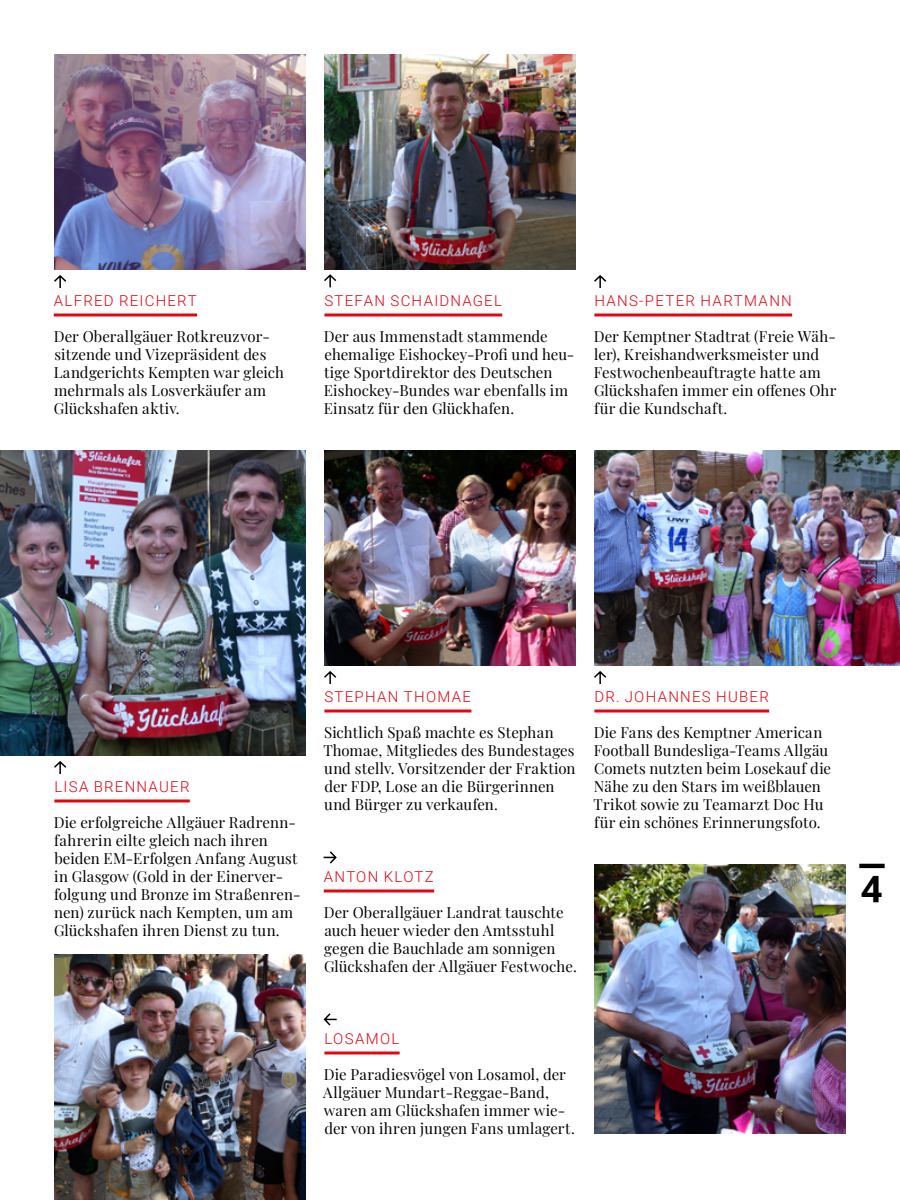
<style>
.page{position:relative;width:900px;height:1200px;background:#fff}
.page>*{position:absolute;margin:0;border:0;box-sizing:border-box;transform-origin:0 0}
.t1{font:700 37.5px "Roboto";color:#000}
.t2{font:15px/18px "Playfair Display";letter-spacing:.005em;color:#000}
.t3{font:300 15px "Roboto";letter-spacing:.085em;color:#e30613}
</style>
<div class="page">
<img style="left:594px;top:450px;width:306px;height:216px">
<img style="left:0;top:450px;width:306px;height:306px">
<img style="left:324px;top:54px;width:252px;height:216px">
<img style="left:594px;top:864px;width:252px;height:270px">
<img style="left:54px;top:954px;width:252px;height:246px">
<img style="left:324px;top:450px;width:252px;height:216px">
<img style="left:54px;top:54px;width:252px;height:216px">
<hr style="left:324px;top:1052px;width:76px;height:2px;background:#e30613">
<hr style="left:594px;top:314px;width:198px;height:2px;background:#e30613">
<hr style="left:594px;top:710px;width:175px;height:2px;background:#e30613">
<hr style="left:54px;top:800px;width:136px;height:2px;background:#e30613">
<hr style="left:324px;top:710px;width:147px;height:2px;background:#e30613">
<hr style="left:54px;top:314px;width:143px;height:2px;background:#e30613">
<hr style="left:324px;top:890px;width:110px;height:2px;background:#e30613">
<hr style="left:324px;top:314px;width:178px;height:2px;background:#e30613">
<svg style="left:323px;top:1013px;width:14px;height:13px"></svg>
<svg style="left:594px;top:275px;width:13px;height:13px"></svg>
<svg style="left:594px;top:671px;width:13px;height:13px"></svg>
<svg style="left:54px;top:761px;width:13px;height:13px"></svg>
<svg style="left:324px;top:671px;width:13px;height:13px"></svg>
<svg style="left:54px;top:275px;width:13px;height:13px"></svg>
<svg style="left:323px;top:851px;width:14px;height:13px"></svg>
<svg style="left:324px;top:274px;width:13px;height:14px"></svg>
<p class="t3" style="left:54px;top:290px;width:145px">ALFRED REICHERT</p>
<p class="t2" style="left:54px;top:326px;width:232px">Der Oberallgäuer Rotkreuzvor&shy;sitzende und Vizepräsident des<br>Landgerichts Kempten war gleich mehrmals als Losverkäufer am<br>Glückshafen aktiv.</p>
<p class="t3" style="left:324px;top:290px;width:179px">STEFAN SCHAIDNAGEL</p>
<p class="t2" style="left:324px;top:326px;width:252px">Der aus Immenstadt stammende ehemalige Eishockey-Profi und heu&shy;tige Sportdirektor des Deutschen<br>Eishockey-Bundes war ebenfalls im<br>Einsatz für den Glückhafen.</p>
<p class="t3" style="left:594px;top:290px;width:199px">HANS-PETER HARTMANN</p>
<p class="t2" style="left:594px;top:326px;width:244px">Der Kemptner Stadtrat (Freie Wäh&shy;ler), Kreishandwerksmeister und<br>Festwochenbeauftragte hatte am<br>Glückshafen immer ein offenes Ohr für die Kundschaft.</p>
<p class="t3" style="left:54px;top:776px;width:137px">LISA BRENNAUER</p>
<p class="t2" style="left:54px;top:812px;width:248px">Die erfolgreiche Allgäuer Radrenn&shy;fahrerin eilte gleich nach ihren beiden EM-Erfolgen Anfang August in Glasgow (Gold in der Einerver&shy;folgung und Bronze im Straßenren&shy;nen) zurück nach Kempten, um am Glückshafen ihren Dienst zu tun.</p>
<p class="t3" style="left:324px;top:686px;width:148px">STEPHAN THOMAE</p>
<p class="t2" style="left:323px;top:722px;width:254px">Sichtlich Spaß machte es Stephan Thomae, Mitgliedes des Bundestages und stellv. Vorsitzender der Fraktion der FDP, Lose an die Bürgerinnen und Bürger zu verkaufen.</p>
<p class="t3" style="left:324px;top:866px;width:112px">ANTON KLOTZ</p>
<p class="t2" style="left:324px;top:902px;width:255px">Der Oberallgäuer Landrat tauschte auch heuer wieder den Amtsstuhl gegen die Bauchlade am sonnigen Glückshafen der Allgäuer Festwoche.</p>
<p class="t3" style="left:594px;top:686px;width:176px">DR. JOHANNES HUBER</p>
<p class="t2" style="left:593px;top:722px;width:239px">Die Fans des Kemptner American<br>Football Bundesliga-Teams Allgäu<br>Comets nutzten beim Losekauf die<br>Nähe zu den Stars im weißblauen<br>Trikot sowie zu Teamarzt Doc Hu für ein schönes Erinnerungsfoto.</p>
<p class="t3" style="left:324px;top:1028px;width:76px">LOSAMOL</p>
<p class="t2" style="left:323px;top:1064px;width:253px">Die Paradiesvögel von Losamol, der Allgäuer Mundart-Reggae-Band, waren am Glückshafen immer wie&shy;der von ihren jungen Fans umlagert.</p>
<h1 class="t1" style="left:858px;top:839px;width:30px">―</h1>
<h1 class="t1" style="left:861px;top:857px;width:23px">4</h1>
</div>
